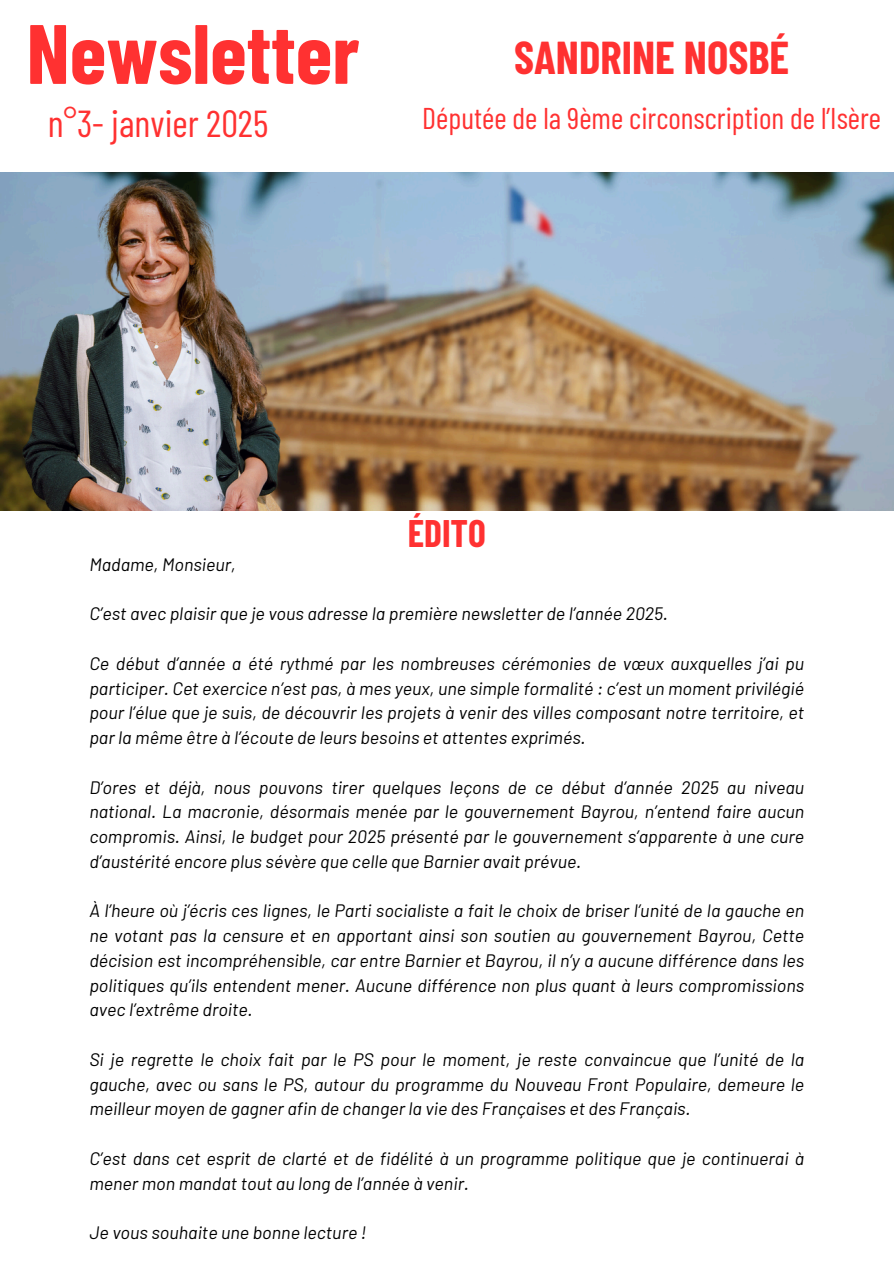
<style>
.page{position:relative;width:894px;height:1264px;background:#fff}
.page>*{position:absolute;margin:0;border:0;box-sizing:border-box;transform-origin:0 0}
.t1{font:700 84px "Barlow Condensed";color:#ff3131}
.t2{font:700 45px "Barlow Condensed";color:#ff3131}
.t3{font:37.5px "Barlow Condensed";color:#ff3131}
.t4{font:700 37.5px "Barlow Condensed";color:#ff3131}
.t5{font:30px "Barlow Condensed";color:#ff3131}
.t6{font:italic 18px/24.8px "Barlow";color:#000;text-align:justify}
</style>
<div class="page">
<img style="left:324px;top:173px;width:569px;height:337px">
<img style="left:0;top:173px;width:324px;height:337px">
<h1 class="t1" style="left:27px;top:0;width:334px">Newsletter</h1>
<h4 class="t3" style="left:48px;top:99px;width:222px">n°3- janvier 2025</h4>
<p class="t2" style="left:514px;top:29px;width:276px">SANDRINE NOSBÉ</p>
<p class="t5" style="left:422px;top:99px;width:460px">Députée de la 9ème circonscription de l’Isère</p>
<h2 class="t4" style="left:407px;top:509px;width:80px">ÉDITO</h2>
<h5 class="t6" style="left:89px;top:551px;width:148px">Madame, Monsieur,</h5>
<p class="t6" style="left:89px;top:600px;width:580px">C’est avec plaisir que je vous adresse la première newsletter de l’année 2025.</p>
<p class="t6" style="left:89px;top:650px;width:716px">Ce début d’année a été rythmé par les nombreuses cérémonies de vœux auxquelles j’ai pu participer. Cet exercice n’est pas, à mes yeux, une simple formalité : c’est un moment privilégié pour l’élue que je suis, de découvrir les projets à venir des villes composant notre territoire, et par la même être à l’écoute de leurs besoins et attentes exprimés.</p>
<h3 class="t6" style="left:89px;top:774px;width:716px">D’ores et déjà, nous pouvons tirer quelques leçons de ce début d’année 2025 au niveau national. La macronie, désormais menée par le gouvernement Bayrou, n’entend faire aucun compromis. Ainsi, le budget pour 2025 présenté par le gouvernement s’apparente à une cure d’austérité encore plus sévère que celle que Barnier avait prévue.</h3>
<p class="t6" style="left:89px;top:897px;width:716px">À l’heure où j’écris ces lignes, le Parti socialiste a fait le choix de briser l’unité de la gauche en ne votant pas la censure et en apportant ainsi son soutien au gouvernement Bayrou, Cette décision est incompréhensible, car entre Barnier et Bayrou, il n’y a aucune différence dans les politiques qu’ils entendent mener. Aucune différence non plus quant à leurs compromissions avec l’extrême droite.</p>
<p class="t6" style="left:89px;top:1046px;width:716px">Si je regrette le choix fait par le PS pour le moment, je reste convaincue que l’unité de la gauche, avec ou sans le PS, autour du programme du Nouveau Front Populaire, demeure le meilleur moyen de gagner afin de changer la vie des Françaises et des Français.</p>
<p class="t6" style="left:89px;top:1145px;width:716px">C’est dans cet esprit de clarté et de fidélité à un programme politique que je continuerai à mener mon mandat tout au long de l’année à venir.</p>
<p class="t6" style="left:89px;top:1219px;width:278px">Je vous souhaite une bonne lecture !</p>
</div>
